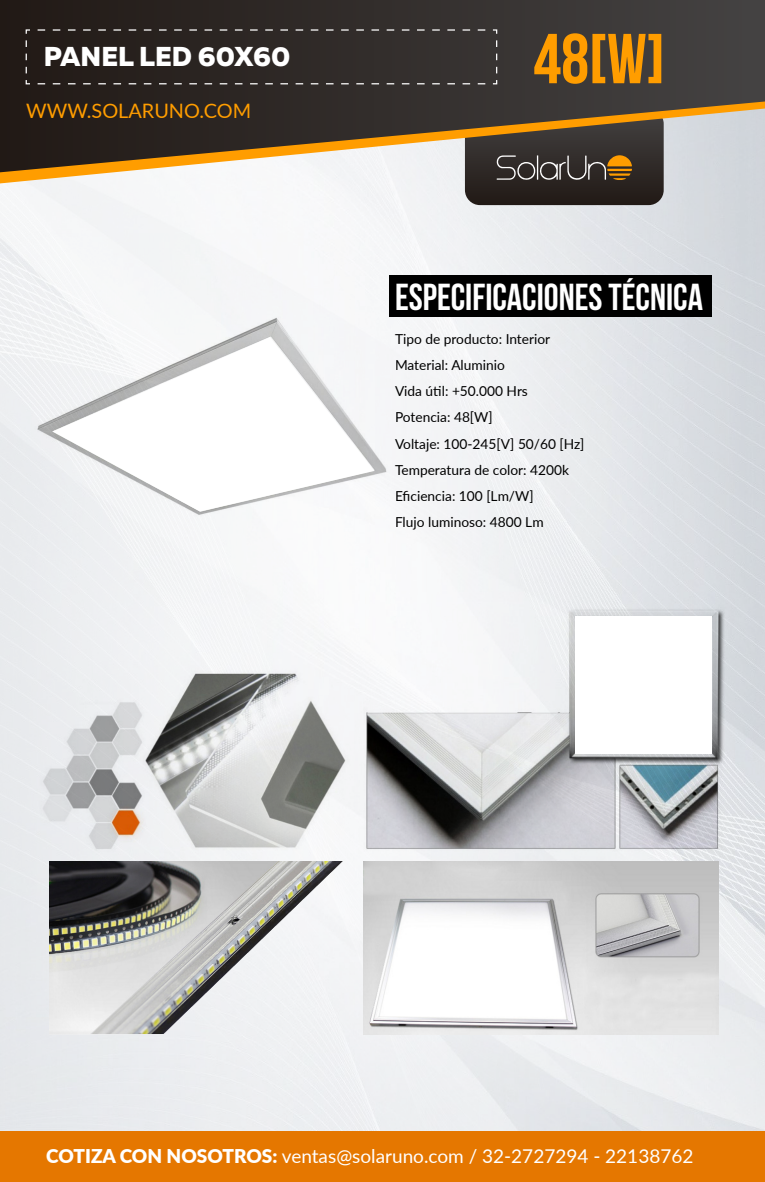
<style>
.page{position:relative;width:765px;height:1182px;background:#fff}
.page>*{position:absolute;margin:0;border:0;box-sizing:border-box;transform-origin:0 0}
.t1{font:70.5px "Bebas Neue";color:#ff9d00}
.t2{font:37.5px "Bebas Neue";color:#fff}
.t3{font:800 27.25px "Muller";color:#fff}
.t4{font:19.88px "Lato";color:#ff9d00}
.t5{font:19px "Lato";color:#fff}
.t6{font:13.75px/26.2px "Lato";color:#000}
.s1{font-weight:900}
</style>
<div class="page">
<img style="left:0;top:183px;width:765px;height:948px">
<svg style="left:0;top:172px;width:765px;height:11px;fill:#f5f4f6"></svg>
<svg style="left:0;top:0;width:765px;height:172px;background:#534a41"></svg>
<svg style="left:25px;top:29px;width:473px;height:56px;background:#322c2a"></svg>
<div style="left:390px;top:275px;width:322px;height:41px;background:#000"></div>
<svg style="left:465px;top:109px;width:199px;height:96px;background:#4b3d2b"></svg>
<div style="left:0;top:1131px;width:765px;height:50px;background:#e57700"></div>
<img style="left:37px;top:665px;width:316px;height:196px">
<img style="left:358px;top:602px;width:367px;height:253px">
<div style="left:576px;top:616px;width:136px;height:137px;background:#fff"></div>
<img style="left:27px;top:234px;width:368px;height:368px">
<svg style="left:52px;top:337px;width:322px;height:174px"></svg>
<img style="left:49px;top:861px;width:294px;height:173px">
<img style="left:363px;top:861px;width:356px;height:173px">
<h3 class="t3" style="left:44px;top:39px;width:248px">PANEL LED 60X60</h3>
<h3 class="t4" style="left:26px;top:96px;width:226px">WWW.SOLARUNO.COM</h3>
<h1 class="t1" style="left:533px;top:20px;width:133px">48[W]</h1>
<h2 class="t2" style="left:395px;top:276px;width:310px">ESPECIFICACIONES TÉCNICA</h2>
<p class="t6" style="left:395px;top:325px;width:191px">Tipo de producto: Interior<br>Material: Aluminio<br>Vida útil: +50.000 Hrs<br>Potencia: 48[W]<br>Voltaje: 100-245[V] 50/60 [Hz]<br>Temperatura de color: 4200k<br>Eficiencia: 100 [Lm/W]<br>Flujo luminoso: 4800 Lm</p>
<h3 class="t5" style="left:46px;top:1142px;width:649px"><span class="s1">COTIZA CON NOSOTROS:</span> ventas@solaruno.com / 32-2727294 - 22138762</h3>
</div>
